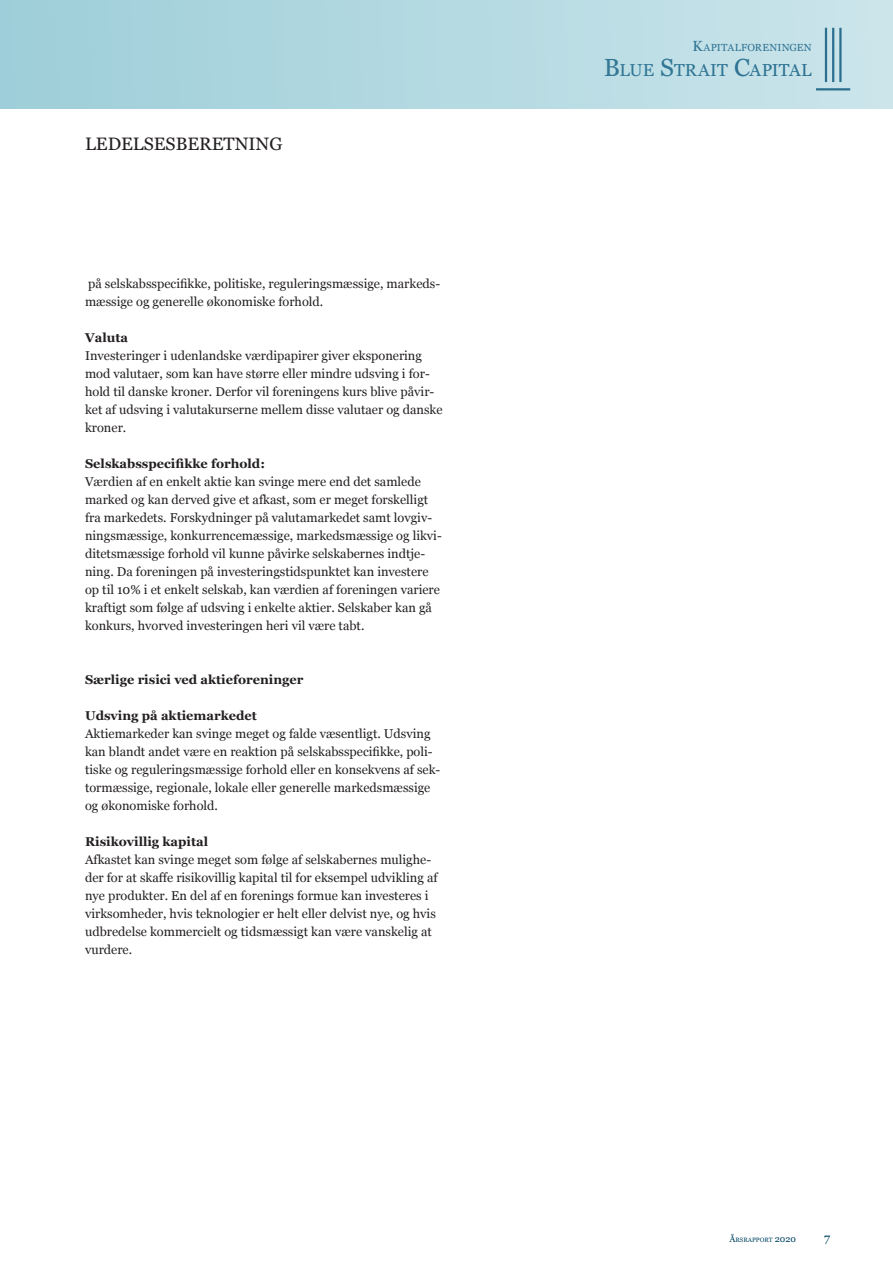
<style>
.page{position:relative;width:893px;height:1263px;background:#fff}
.page>*{position:absolute;margin:0;border:0;box-sizing:border-box;transform-origin:0 0}
.t1{font:18px "Georgia";color:#231f20}
.t2{font:17.4px "Georgia";letter-spacing:.015em;color:#02446f}
.Brødtekst{font:12.75px/18px "Georgia";color:#231f20}
.Brødtekst-2{font:700 12.75px "Georgia";color:#231f20}
.t3{font:12px "Georgia";color:#004563}
.t4{font:10.2px "Georgia";letter-spacing:.025em;color:#02446f}
.t5{font:6.3px "Georgia";color:#004563}
.s1{font-size:14.7px}
.s2{font-size:24.75px}
.s3{font-size:9px}
</style>
<div class="page">
<div style="left:0;top:0;width:893px;height:108px;background:linear-gradient(to right,#9fcfda,#c9e3e9)"></div>
<p class="t1" style="left:85px;top:130px;width:199px">LEDELSESBERETNING</p>
<p class="Brødtekst" style="left:85px;top:274px;width:357px">på selskabsspecifikke, politiske, reguleringsmæssige, markeds&shy;mæssige og generelle økonomiske forhold.</p>
<p class="Brødtekst-2" style="left:85px;top:328px;width:44px">Valuta</p>
<p class="Brødtekst" style="left:85px;top:346px;width:359px">Investeringer i udenlandske værdipapirer giver eksponering mod valutaer, som kan have større eller mindre udsving i for&shy;hold til danske kroner. Derfor vil foreningens kurs blive påvir&shy;ket af udsving i valutakurserne mellem disse valutaer og danske kroner.</p>
<p class="Brødtekst-2" style="left:85px;top:454px;width:181px">Selskabsspecifikke forhold:</p>
<p class="Brødtekst" style="left:85px;top:472px;width:358px">Værdien af en enkelt aktie kan svinge mere end det samlede marked og kan derved give et afkast, som er meget forskelligt fra markedets. Forskydninger på valutamarkedet samt lovgiv&shy;ningsmæssige, konkurrencemæssige, markedsmæssige og likvi&shy;ditetsmæssige forhold vil kunne påvirke selskabernes indtje&shy;ning. Da foreningen på investeringstidspunktet kan investere op til 10% i et enkelt selskab, kan værdien af foreningen variere kraftigt som følge af udsving i enkelte aktier. Selskaber kan gå konkurs, hvorved investeringen heri vil være tabt.</p>
<p class="Brødtekst-2" style="left:85px;top:670px;width:220px">Særlige risici ved aktieforeninger</p>
<p class="Brødtekst-2" style="left:85px;top:706px;width:173px">Udsving på aktiemarkedet</p>
<p class="Brødtekst" style="left:85px;top:724px;width:357px">Aktiemarkeder kan svinge meget og falde væsentligt. Udsving kan blandt andet være en reaktion på selskabsspecifikke, poli&shy;tiske og reguleringsmæssige forhold eller en konsekvens af sek&shy;tormæssige, regionale, lokale eller generelle markedsmæssige og økonomiske forhold.</p>
<p class="Brødtekst-2" style="left:85px;top:832px;width:125px">Risikovillig kapital</p>
<p class="Brødtekst" style="left:85px;top:850px;width:354px">Afkastet kan svinge meget som følge af selskabernes mulighe&shy;der for at skaffe risikovillig kapital til for eksempel udvikling af nye produkter. En del af en forenings formue kan investeres i virksomheder, hvis teknologier er helt eller delvist nye, og hvis udbredelse kommercielt og tidsmæssigt kan være vanskelig at vurdere.</p>
<p class="t4" style="left:692px;top:40px;width:121px"><span class="s1">K</span>APITALFORENINGEN</p>
<h2 class="t2" style="left:604px;top:57px;width:209px"><span class="s2">B</span>LUE <span class="s2">S</span>TRAIT <span class="s2">C</span>APITAL</h2>
<p class="t5" style="left:729px;top:1235px;width:68px"><span class="s3">Å</span>RSRAPPORT <span class="s3">2020</span></p>
<p class="t3" style="left:824px;top:1229px;width:8px">7</p>
</div>
